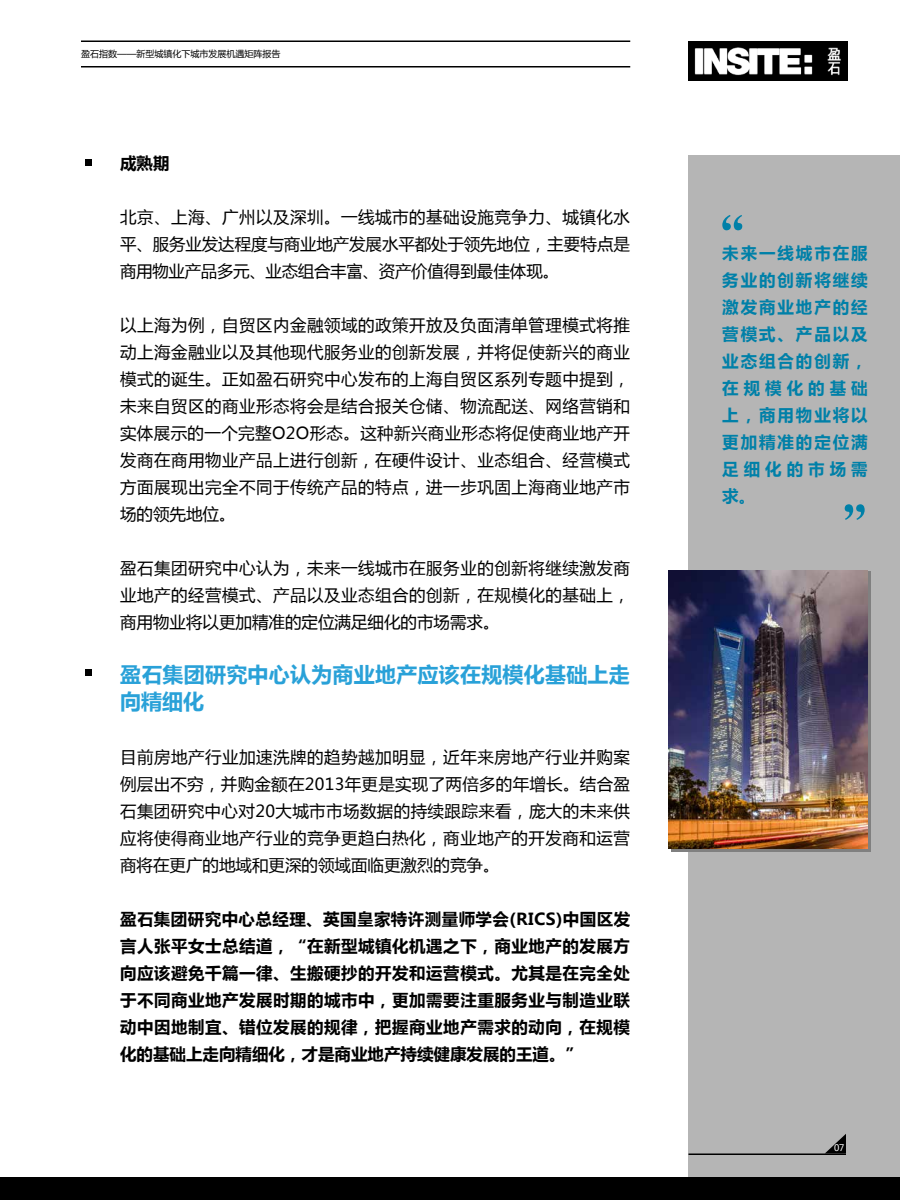
<style>
.page{position:relative;width:900px;height:1200px;background:#fff}
.page>*{position:absolute;margin:0;border:0;box-sizing:border-box;transform-origin:0 0}
.t1{font:700 21px/27px "Microsoft Ya Hei";letter-spacing:.01em;color:#29a1d8}
.t2{font:16.5px/27px "Microsoft Ya Hei";color:#000;text-align:justify}
.t3{font:700 16.5px/27px "Microsoft Ya Hei";color:#000;text-align:justify}
.t4{font:700 16.5px/27px "Microsoft Ya Hei";letter-spacing:.115em;color:#0080a8;text-align:justify}
.t5{font:9px "Microsoft Ya Hei";color:#000}
.t6{font:9px "Microsoft Ya Hei";color:#fff}
</style>
<div class="page">
<div style="left:85px;top:669px;width:7px;height:6px;background:#000"></div>
<div style="left:85px;top:159px;width:7px;height:7px;background:#000"></div>
<div style="left:688px;top:155px;width:212px;height:1023px;background:#b5b5b5"></div>
<hr style="left:688px;top:1154px;width:158px;height:1px;background:#000">
<svg style="left:825px;top:1134px;width:21px;height:20px"></svg>
<div style="left:0;top:1178px;width:900px;height:22px;background:#000"></div>
<svg style="left:722px;top:215px;width:20px;height:15px"></svg>
<svg style="left:845px;top:504px;width:20px;height:16px"></svg>
<img style="left:688px;top:41px;width:159px;height:39px">
<hr style="left:81px;top:40px;width:549px;height:2px;background:#000">
<hr style="left:81px;top:66px;width:549px;height:2px;background:#000">
<div style="left:671px;top:571px;width:200px;height:280px;background:linear-gradient(to right,#808080,#808080)"></div>
<img style="left:668px;top:571px;width:200px;height:277px">
<p class="t5" style="left:81px;top:48px;width:201px">盈石指数——新型城镇化下城市发展机遇矩阵报告</p>
<p class="t3" style="left:120px;top:149px;width:51px">成熟期</p>
<p class="t2" style="left:120px;top:203px;width:511px">北京、上海、广州以及深圳。一线城市的基础设施竞争力、城镇化水平、服务业发达程度与商业地产发展水平都处于领先地位，主要特点是商用物业产品多元、业态组合丰富、资产价值得到最佳体现。</p>
<p class="t2" style="left:120px;top:311px;width:511px">以上海为例，自贸区内金融领域的政策开放及负面清单管理模式将推动上海金融业以及其他现代服务业的创新发展，并将促使新兴的商业模式的诞生。正如盈石研究中心发布的上海自贸区系列专题中提到，未来自贸区的商业形态将会是结合报关仓储、物流配送、网络营销和实体展示的一个完整O2O形态。这种新兴商业形态将促使商业地产开发商在商用物业产品上进行创新，在硬件设计、业态组合、经营模式方面展现出完全不同于传统产品的特点，进一步巩固上海商业地产市场的领先地位。</p>
<p class="t2" style="left:120px;top:554px;width:511px">盈石集团研究中心认为，未来一线城市在服务业的创新将继续激发商业地产的经营模式、产品以及业态组合的创新，在规模化的基础上，商用物业将以更加精准的定位满足细化的市场需求。</p>
<p class="t1" style="left:120px;top:660px;width:511px">盈石集团研究中心认为商业地产应该在规模化基础上走向精细化</p>
<p class="t2" style="left:120px;top:743px;width:511px">目前房地产行业加速洗牌的趋势越加明显，近年来房地产行业并购案例层出不穷，并购金额在2013年更是实现了两倍多的年增长。结合盈石集团研究中心对20大城市市场数据的持续跟踪来看，庞大的未来供应将使得商业地产行业的竞争更趋白热化，商业地产的开发商和运营商将在更广的地域和更深的领域面临更激烈的竞争。</p>
<p class="t3" style="left:120px;top:905px;width:512px">盈石集团研究中心总经理、英国皇家特许测量师学会(RICS)中国区发言人张平女士总结道，“在新型城镇化机遇之下，商业地产的发展方向应该避免千篇一律、生搬硬抄的开发和运营模式。尤其是在完全处于不同商业地产发展时期的城市中，更加需要注重服务业与制造业联动中因地制宜、错位发展的规律，把握商业地产需求的动向，在规模化的基础上走向精细化，才是商业地产持续健康发展的王道。”</p>
<p class="t4" style="left:722px;top:239px;width:147px">未来一线城市在服务业的创新将继续激发商业地产的经营模式、产品以及业态组合的创新，在规模化的基础上，商用物业将以更加精准的定位满足细化的市场需求。</p>
<p class="t6" style="left:834px;top:1142px;width:12px">07</p>
</div>
